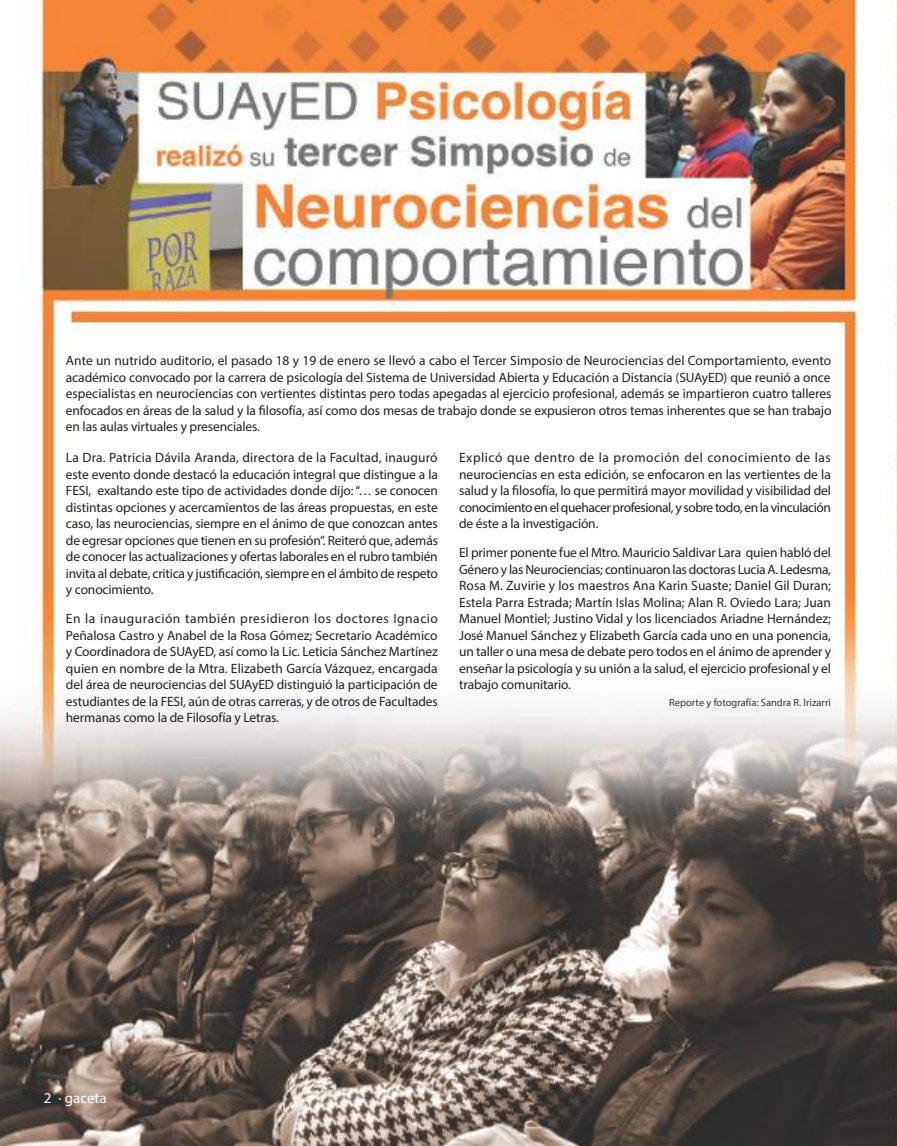
<style>
.page{position:relative;width:897px;height:1146px;background:#fff}
.page>*{position:absolute;margin:0;border:0;box-sizing:border-box;transform-origin:0 0}
.t1{font:15px "Myriad Pro";color:#fff}
.t2{font:13.5px/16.5px "Myriad Pro";letter-spacing:-.01em;color:#241f1f;text-align:justify}
.t3{font:10.5px "Myriad Pro";color:#373535}
</style>
<div class="page">
<img style="left:0;top:0;width:897px;height:1145px">
<p class="t2" style="left:66px;top:352px;width:767px">Ante un nutrido auditorio, el pasado 18 y 19 de enero se llevó a cabo el Tercer Simposio de Neurociencias del Comportamiento, evento académico convocado por la carrera de psicología del Sistema de Universidad Abierta y Educación a Distancia (SUAyED) que reunió a once especialistas en neurociencias con vertientes distintas pero todas apegadas al ejercicio profesional, además se impartieron cuatro talleres enfocados en áreas de la salud y la filosofía, así como dos mesas de trabajo donde se expusieron otros temas inherentes que se han trabajo en las aulas virtuales y presenciales.</p>
<p class="t2" style="left:66px;top:449px;width:374px">La Dra. Patricia Dávila Aranda, directora de la Facultad, inauguró este evento donde destacó la educación integral que distingue a la FESI, exaltando este tipo de actividades donde dijo: “… se conocen distintas opciones y acercamientos de las áreas propuestas, en este caso, las neurociencias, siempre en el ánimo de que conozcan antes de egresar opciones que tienen en su profesión”. Reiteró que, además de conocer las actualizaciones y ofertas laborales en el rubro también invita al debate, critica y justificación, siempre en el ámbito de respeto y conocimiento.</p>
<p class="t2" style="left:66px;top:610px;width:373px">En la inauguración también presidieron los doctores Ignacio Peñalosa Castro y Anabel de la Rosa Gómez; Secretario Académico y Coordinadora de SUAyED, así como la Lic. Leticia Sánchez Martínez quien en nombre de la Mtra. Elizabeth García Vázquez, encargada del área de neurociencias del SUAyED distinguió la participación de estudiantes de la FESI, aún de otras carreras, y de otros de Facultades hermanas como la de Filosofía y Letras.</p>
<p class="t2" style="left:459px;top:449px;width:373px">Explicó que dentro de la promoción del conocimiento de las neurociencias en esta edición, se enfocaron en las vertientes de la salud y la filosofía, lo que permitirá mayor movilidad y visibilidad del conocimiento en el quehacer profesional, y sobre todo, en la vinculación de éste a la investigación.</p>
<p class="t2" style="left:459px;top:544px;width:373px">El primer ponente fue el Mtro. Mauricio Saldivar Lara quien habló del Género y las Neurociencias; continuaron las doctoras Lucia A. Ledesma, Rosa M. Zuvirie y los maestros Ana Karin Suaste; Daniel Gil Duran; Estela Parra Estrada; Martín Islas Molina; Alan R. Oviedo Lara; Juan Manuel Montiel; Justino Vidal y los licenciados Ariadne Hernández; José Manuel Sánchez y Elizabeth García cada uno en una ponencia, un taller o una mesa de debate pero todos en el ánimo de aprender y enseñar la psicología y su unión a la salud, el ejercicio profesional y el trabajo comunitario.</p>
<p class="t3" style="left:669px;top:695px;width:163px">Reporte y fotografía: Sandra R. Irizarri</p>
<p class="t1" style="left:44px;top:1089px;width:64px">2 · gaceta</p>
</div>
